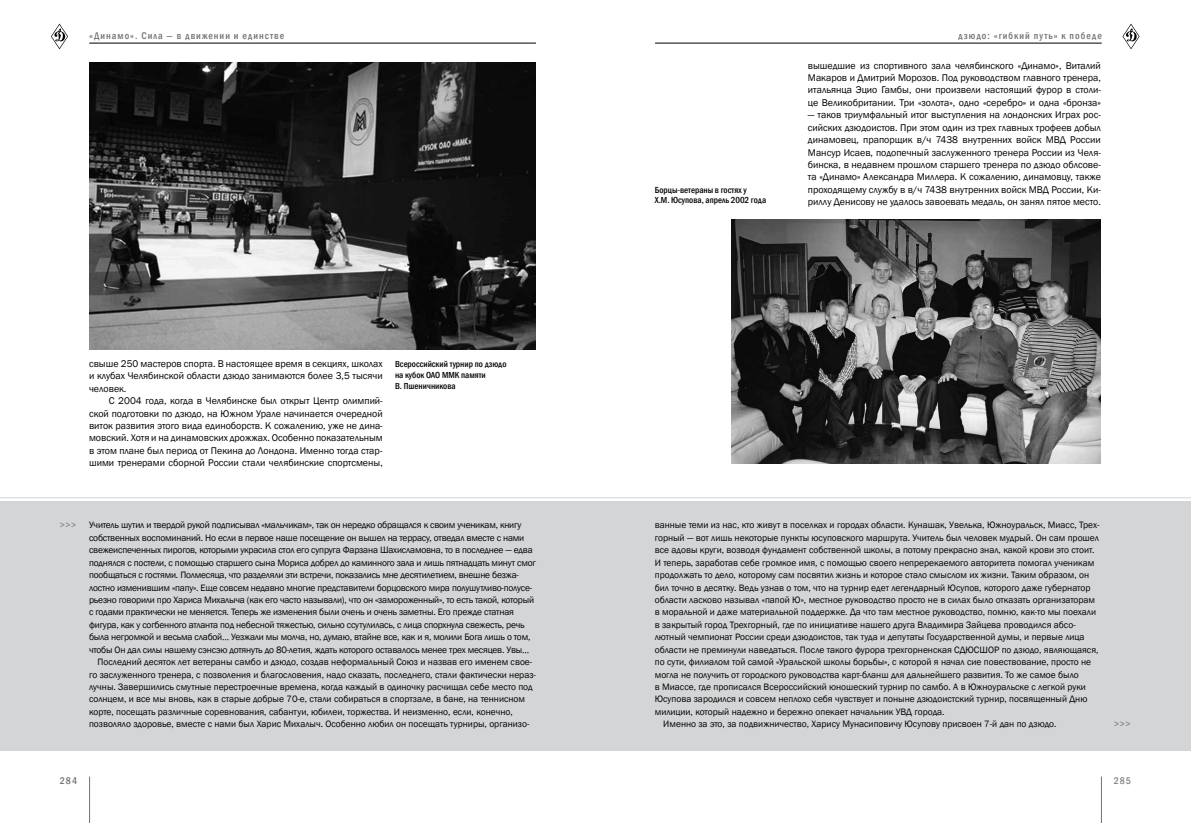
<style>
.page{position:relative;width:1191px;height:823px;background:#fff}
.page>*{position:absolute;margin:0;border:0;box-sizing:border-box;transform-origin:0 0}
.t1{font:10px/12.4px "Franklin Gothic";color:#000;text-align:justify}
.t2{font:500 condensed 10px "Franklin Gothic";letter-spacing:.1em;color:#717272}
.t3{font:500 condensed 10px "Franklin Gothic";color:#818282}
.t4{font:9.5px "Franklin Gothic";color:#000}
.t5{font:9.5px "Franklin Gothic";letter-spacing:-.02em;color:#000}
.t6{font:9.5px "Franklin Gothic";color:#717272}
.t7{font:500 condensed 9px/10.8px "Franklin Gothic";color:#000}
</style>
<div class="page">
<svg style="left:1122px;top:24px;width:17px;height:25px"></svg>
<hr style="left:655px;top:43px;width:446px;height:1px;background:#000">
<svg style="left:51px;top:24px;width:17px;height:25px"></svg>
<hr style="left:89px;top:776px;width:1px;height:46px;background:#717272">
<hr style="left:89px;top:43px;width:447px;height:1px;background:#000">
<hr style="left:1101px;top:776px;width:1px;height:46px;background:#717272">
<div style="left:0;top:501px;width:1191px;height:249px;background:#d4d5d6"></div>
<hr style="left:0;top:497px;width:1191px;height:1px;background:#d4d5d6">
<img style="left:90px;top:62px;width:446px;height:287px">
<img style="left:731px;top:219px;width:370px;height:244px">
<p class="t2" style="left:89px;top:29px;width:196px">«Динамо». Сила — в движении и единстве</p>
<p class="t1" style="left:89px;top:357px;width:295px">свыше 250 мастеров спорта. В настоящее время в секциях, школах и клубах Челябинской области дзюдо занимаются более 3,5 тысячи человек.</p>
<p class="t1" style="left:89px;top:394px;width:295px;text-indent:20px">С 2004 года, когда в Челябинске был открыт Центр олимпий&shy;ской подготовки по дзюдо, на Южном Урале начинается очередной виток развития этого вида единоборств. К сожалению, уже не дина&shy;мовский. Хотя и на динамовских дрожжах. Особенно показательным в этом плане был период от Пекина до Лондона. Именно тогда стар&shy;шими тренерами сборной России стали челябинские спортсмены,</p>
<p class="t7" style="left:395px;top:358px;width:113px">Всероссийский турнир по дзюдо на кубок ОАО ММК памяти<br>В. Пшеничникова</p>
<p class="t6" style="left:59px;top:519px;width:18px">&gt;&gt;&gt;</p>
<p class="t5" style="left:89px;top:519px;width:434px">Учитель шутил и твердой рукой подписывал «мальчикам», так он нередко обращался к своим ученикам, книгу</p>
<p class="t5" style="left:89px;top:531px;width:437px">собственных воспоминаний. Но если в первое наше посещение он вышел на террасу, отведал вместе с нами</p>
<p class="t5" style="left:89px;top:544px;width:445px">свежеиспеченных пирогов, которыми украсила стол его супруга Фарзана Шахисламовна, то в последнее — едва</p>
<p class="t5" style="left:89px;top:556px;width:448px">поднялся с постели, с помощью старшего сына Мориса добрел до каминного зала и лишь пятнадцать минут смог</p>
<p class="t5" style="left:89px;top:568px;width:431px">пообщаться с гостями. Полмесяца, что разделяли эти встречи, показались мне десятилетием, внешне безжа-</p>
<p class="t5" style="left:89px;top:581px;width:445px">лостно изменившим «папу». Еще совсем недавно многие представители борцовского мира полушутливо-полусе-</p>
<p class="t5" style="left:89px;top:593px;width:446px">рьезно говорили про Хариса Михалыча (как его часто называли), что он «замороженный», то есть такой, который</p>
<p class="t5" style="left:89px;top:606px;width:426px">с годами практически не меняется. Теперь же изменения были очень и очень заметны. Его прежде статная</p>
<p class="t5" style="left:89px;top:618px;width:437px">фигура, как у согбенного атланта под небесной тяжестью, сильно ссутулилась, с лица спорхнула свежесть, речь</p>
<p class="t5" style="left:89px;top:630px;width:443px">была негромкой и весьма слабой… Уезжали мы молча, но, думаю, втайне все, как и я, молили Бога лишь о том,</p>
<p class="t5" style="left:89px;top:643px;width:442px">чтобы Он дал силы нашему сэнсэю дотянуть до 80-летия, ждать которого оставалось менее трех месяцев. Увы…</p>
<p class="t4" style="left:98px;top:655px;width:436px">Последний десяток лет ветераны самбо и дзюдо, создав неформальный Союз и назвав его именем свое-</p>
<p class="t4" style="left:89px;top:668px;width:448px">го заслуженного тренера, с позволения и благословения, надо сказать, последнего, стали фактически нераз-</p>
<p class="t4" style="left:89px;top:680px;width:445px">лучны. Завершились смутные перестроечные времена, когда каждый в одиночку расчищал себе место под</p>
<p class="t4" style="left:89px;top:693px;width:437px">солнцем, и все мы вновь, как в старые добрые 70-е, стали собираться в спортзале, в бане, на теннисном</p>
<p class="t4" style="left:89px;top:705px;width:425px">корте, посещать различные соревнования, сабантуи, юбилеи, торжества. И неизменно, если, конечно,</p>
<p class="t4" style="left:89px;top:717px;width:442px">позволяло здоровье, вместе с нами был Харис Михалыч. Особенно любил он посещать турниры, организо-</p>
<p class="t2" style="left:60px;top:773px;width:19px">284</p>
<p class="t7" style="left:655px;top:184px;width:113px">Борцы-ветераны в гостях у<br>Х.М. Юсупова, апрель 2002 года</p>
<p class="t2" style="left:958px;top:29px;width:145px">дзюдо: «гибкий путь» к победе</p>
<p class="t1" style="left:808px;top:59px;width:294px">вышедшие из спортивного зала челябинского «Динамо», Виталий Макаров и Дмитрий Морозов. Под руководством главного тренера, итальянца Эцио Гамбы, они произвели настоящий фурор в столи&shy;це Великобритании. Три «золота», одно «серебро» и одна «бронза»</p>
<p class="t1" style="left:808px;top:109px;width:294px">— таков триумфальный итог выступления на лондонских Играх рос&shy;сийских дзюдоистов. При этом один из трех главных трофеев добыл динамовец, прапорщик в/ч 7438 внутренних войск МВД России Мансур Исаев, подопечный заслуженного тренера России из Челя&shy;бинска, в недавнем прошлом старшего тренера по дзюдо облсове&shy;та «Динамо» Александра Миллера. К сожалению, динамовцу, также проходящему службу в в/ч 7438 внутренних войск МВД России, Ки&shy;риллу Денисову не удалось завоевать медаль, он занял пятое место.</p>
<p class="t4" style="left:655px;top:519px;width:446px">ванные теми из нас, кто живут в поселках и городах области. Кунашак, Увелька, Южноуральск, Миасс, Трех-</p>
<p class="t4" style="left:655px;top:531px;width:446px">горный — вот лишь некоторые пункты юсуповского маршрута. Учитель был человек мудрый. Он сам прошел</p>
<p class="t4" style="left:655px;top:544px;width:441px">все адовы круги, возводя фундамент собственной школы, а потому прекрасно знал, какой крови это стоит.</p>
<p class="t4" style="left:655px;top:556px;width:441px">И теперь, заработав себе громкое имя, с помощью своего непререкаемого авторитета помогал ученикам</p>
<p class="t4" style="left:655px;top:568px;width:436px">продолжать то дело, которому сам посвятил жизнь и которое стало смыслом их жизни. Таким образом, он</p>
<p class="t4" style="left:655px;top:581px;width:437px">бил точно в десятку. Ведь узнав о том, что на турнир едет легендарный Юсупов, которого даже губернатор</p>
<p class="t4" style="left:655px;top:593px;width:442px">области ласково называл «папой Ю», местное руководство просто не в силах было отказать организаторам</p>
<p class="t4" style="left:655px;top:606px;width:443px">в моральной и даже материальной поддержке. Да что там местное руководство, помню, как-то мы поехали</p>
<p class="t4" style="left:655px;top:618px;width:422px">в закрытый город Трехгорный, где по инициативе нашего друга Владимира Зайцева проводился абсо-</p>
<p class="t4" style="left:655px;top:631px;width:431px">лютный чемпионат России среди дзюдоистов, так туда и депутаты Государственной думы, и первые лица</p>
<p class="t4" style="left:655px;top:643px;width:445px">области не преминули наведаться. После такого фурора трехгорненская СДЮСШОР по дзюдо, являющаяся,</p>
<p class="t4" style="left:655px;top:655px;width:438px">по сути, филиалом той самой «Уральской школы борьбы», с которой я начал сие повествование, просто не</p>
<p class="t4" style="left:655px;top:668px;width:425px">могла не получить от городского руководства карт-бланш для дальнейшего развития. То же самое было</p>
<p class="t4" style="left:655px;top:680px;width:432px">в Миассе, где прописался Всероссийский юношеский турнир по самбо. А в Южноуральске с легкой руки</p>
<p class="t4" style="left:655px;top:693px;width:434px">Юсупова зародился и совсем неплохо себя чувствует и поныне дзюдоистский турнир, посвященный Дню</p>
<p class="t4" style="left:655px;top:705px;width:291px">милиции, который надежно и бережно опекает начальник УВД города.</p>
<p class="t4" style="left:663px;top:717px;width:395px">Именно за это, за подвижничество, Харису Мунасиповичу Юсупову присвоен 7-й дан по дзюдо.</p>
<p class="t6" style="left:1113px;top:717px;width:18px">&gt;&gt;&gt;</p>
<p class="t3" style="left:1113px;top:773px;width:19px">285</p>
</div>
